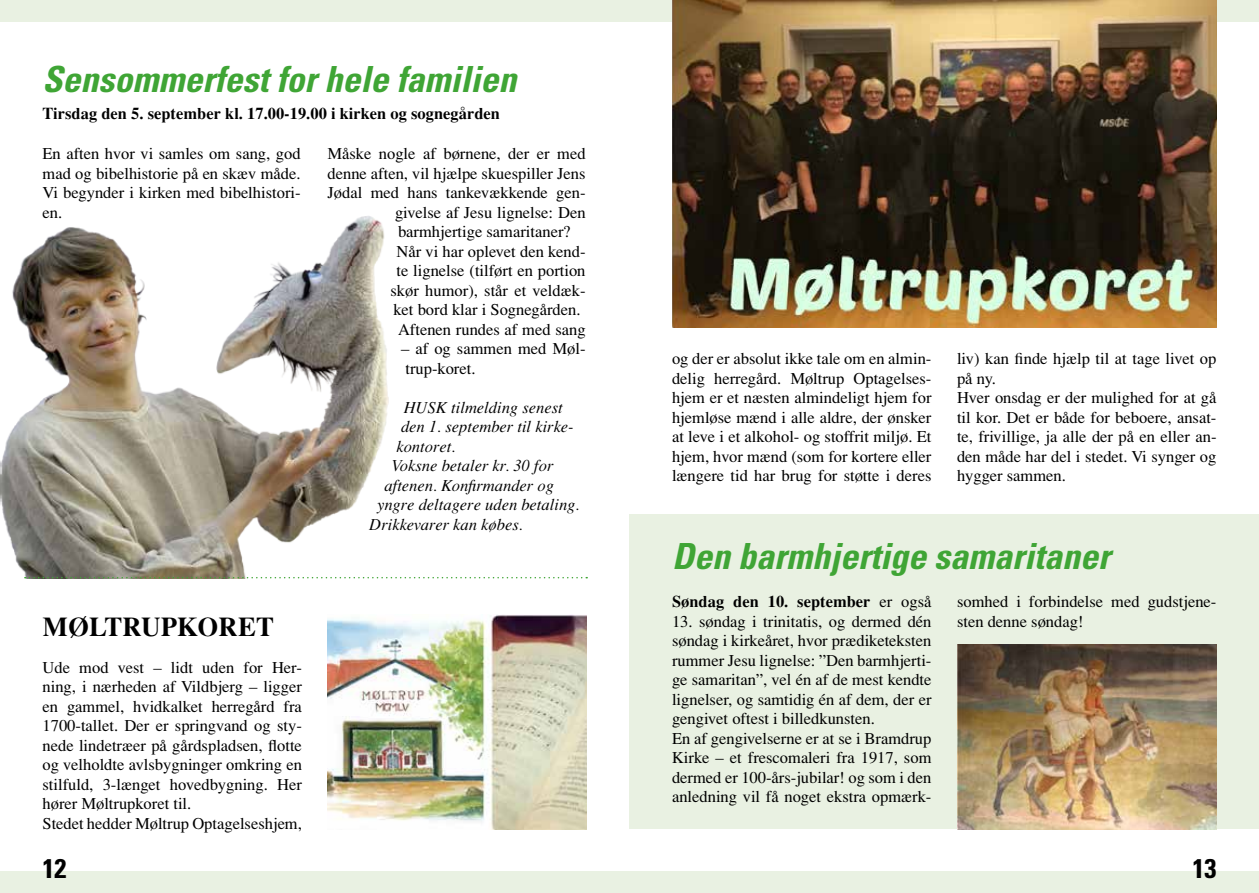
<style>
.page{position:relative;width:1259px;height:893px;background:#fff}
.page>*{position:absolute;margin:0;border:0;box-sizing:border-box;transform-origin:0 0}
.t1{font:italic 700 condensed 36px "Univers";color:#3fa535}
.t2{font:700 27px "Times";color:#000}
.t3{font:700 condensed 27px "Univers";color:#000}
.t4{font:16.5px/19.5px "Times";color:#000}
.t5{font:italic 16.5px "Times";color:#000}
.t6{font:700 16.5px "Times";color:#000}
.s1{font-weight:400}
</style>
<div class="page">
<div style="left:0;top:0;width:1259px;height:21px;background:#e9f1e2"></div>
<div style="left:0;top:872px;width:1259px;height:21px;background:#e9f1e2"></div>
<img style="left:0;top:216px;width:389px;height:362px">
<div style="left:629px;top:514px;width:630px;height:315px;background:#e9f1e2"></div>
<img style="left:672px;top:0;width:544px;height:327px">
<img style="left:327px;top:615px;width:260px;height:214px">
<svg style="left:25px;top:577px;width:562px;height:1px"></svg>
<img style="left:957px;top:645px;width:259px;height:184px">
<h1 class="t1" style="left:43px;top:57px;width:475px">Sensommerfest for hele familien</h1>
<p class="t6" style="left:43px;top:103px;width:459px">Tirsdag den 5. september kl. 17.00-19.00 i kirken og sognegården</p>
<p class="t4" style="left:43px;top:144px;width:259px;text-align:justify">En aften hvor vi samles om sang, god mad og bibelhistorie på en skæv måde.<br>Vi begynder i kirken med bibelhistori&shy;en.</p>
<p class="t4" style="left:327px;top:144px;width:260px">Måske nogle af børnene, der er med</p>
<p class="t4" style="left:327px;top:163px;width:259px">denne aften, vil hjælpe skuespiller Jens</p>
<p class="t4" style="left:327px;top:183px;width:259px">Jødal med hans tankevækkende gen-</p>
<p class="t4" style="left:395px;top:202px;width:192px">givelse af Jesu lignelse: Den</p>
<p class="t4" style="left:398px;top:222px;width:174px">barmhjertige samaritaner?</p>
<p class="t4" style="left:396px;top:241px;width:190px">Når vi har oplevet den kend-</p>
<p class="t4" style="left:396px;top:261px;width:190px">te lignelse (tilført en portion</p>
<p class="t4" style="left:390px;top:280px;width:196px">skør humor), står et veldæk-</p>
<p class="t4" style="left:393px;top:300px;width:189px">ket bord klar i Sognegården.</p>
<p class="t4" style="left:398px;top:319px;width:189px">Aftenen rundes af med sang</p>
<p class="t4" style="left:401px;top:339px;width:186px">– af og sammen med Møl&shy;trup-koret.</p>
<p class="t5" style="left:404px;top:397px;width:160px">HUSK tilmelding senest</p>
<p class="t5" style="left:401px;top:417px;width:174px">den 1. september til kirke-</p>
<p class="t5" style="left:396px;top:436px;width:60px">kontoret.</p>
<p class="t5" style="left:392px;top:456px;width:163px">Voksne betaler kr. 30 for</p>
<p class="t5" style="left:384px;top:475px;width:171px">aftenen. Konfirmander og</p>
<p class="t5" style="left:377px;top:495px;width:204px">yngre deltagere uden betaling.</p>
<p class="t5" style="left:369px;top:514px;width:155px">Drikkevarer kan købes.</p>
<h2 class="t2" style="left:43px;top:610px;width:233px">MØLTRUPKORET</h2>
<p class="t4" style="left:43px;top:657px;width:261px">Ude mod vest – lidt uden for Her&shy;ning, i nærheden af Vildbjerg – ligger en gammel, hvidkalket herregård fra 1700-tallet. Der er springvand og sty&shy;nede lindetræer på gårdspladsen, flotte og velholdte avlsbygninger omkring en stilfuld, 3-længet hovedbygning. Her hører Møltrupkoret til.<br>Stedet hedder Møltrup Optagelseshjem,</p>
<p class="t4" style="left:672px;top:349px;width:261px;text-align:justify">og der er absolut ikke tale om en almin&shy;delig herregård. Møltrup Optagelses&shy;hjem er et næsten almindeligt hjem for hjemløse mænd i alle aldre, der ønsker at leve i et alkohol- og stoffrit miljø. Et hjem, hvor mænd (som for kortere eller længere tid har brug for støtte i deres</p>
<p class="t4" style="left:957px;top:349px;width:261px">liv) kan finde hjælp til at tage livet op på ny.<br>Hver onsdag er der mulighed for at gå til kor. Det er både for beboere, ansat&shy;te, frivillige, ja alle der på en eller an&shy;den måde har del i stedet. Vi synger og hygger sammen.</p>
<h1 class="t1" style="left:672px;top:534px;width:439px">Den barmhjertige samaritaner</h1>
<p class="t6" style="left:672px;top:591px;width:261px">Søndag den 10. september <span class="s1">er også</span></p>
<p class="t4" style="left:672px;top:612px;width:261px">13. søndag i trinitatis, og dermed dén søndag i kirkeåret, hvor prædiketeksten rummer Jesu lignelse: ”Den barmhjerti&shy;ge samaritan”, vel én af de mest kendte lignelser, og samtidig én af dem, der er gengivet oftest i billedkunsten.<br>En af gengivelserne er at se i Bramdrup Kirke – et frescomaleri fra 1917, som dermed er 100-års-jubilar! og som i den anledning vil få noget ekstra opmærk-</p>
<p class="t4" style="left:957px;top:592px;width:261px">somhed i forbindelse med gudstjene&shy;sten denne søndag!</p>
<h2 class="t3" style="left:43px;top:852px;width:25px">12</h2>
<h2 class="t3" style="left:1192px;top:852px;width:25px">13</h2>
</div>
